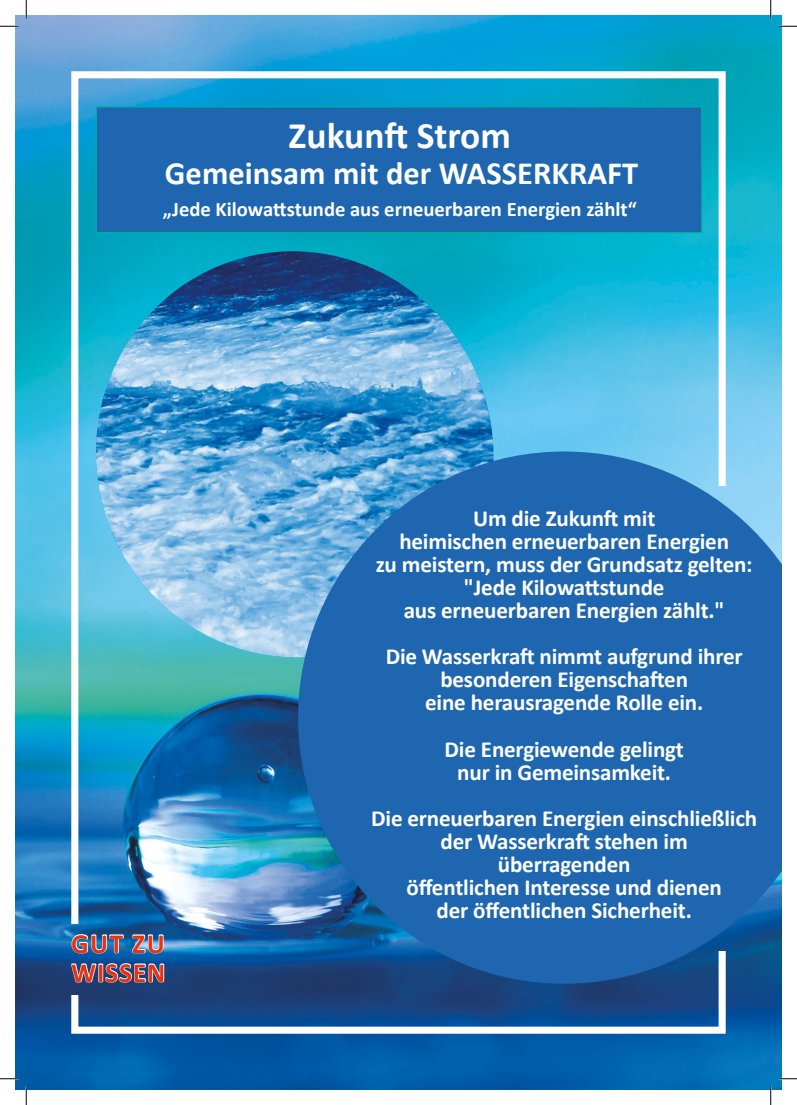
<style>
.page{position:relative;width:797px;height:1105px;background:#fff}
.page>*{position:absolute;margin:0;border:0;box-sizing:border-box;transform-origin:0 0}
.t1{font:700 37.5px "Calibri";color:#fff}
.t2{font:700 32.5px "Calibri";color:#fff}
.t3{font:700 27.5px/29.1px "Calibri";letter-spacing:.03em;color:#e63412}
.t4{font:700 23.12px/23.1px "Calibri";letter-spacing:-.01em;color:#fff;text-align:center}
.t5{font:700 20.62px "Calibri";color:#fff}
</style>
<div class="page">
<img style="left:16px;top:16px;width:765px;height:1073px">
<div style="left:71px;top:71px;width:654px;height:963px;border:7px solid #fff"></div>
<img style="left:69px;top:924px;width:10px;height:70px">
<div style="left:96px;top:106px;width:606px;height:127px;background:#1e66af;border:1px solid #00afa4"></div>
<svg style="left:70px;top:933px;width:95px;height:58px;background:#4c7bac"></svg>
<svg style="left:77px;top:233px;width:435px;height:18px;background:#00a7bd"></svg>
<img style="left:77px;top:251px;width:435px;height:425px">
<svg style="left:298px;top:451px;width:483px;height:533px;background:#256cb1"></svg>
<svg style="left:0;top:25px;width:19px;height:2px"></svg>
<svg style="left:778px;top:25px;width:19px;height:2px"></svg>
<svg style="left:0;top:1078px;width:19px;height:1px"></svg>
<svg style="left:778px;top:1078px;width:19px;height:1px"></svg>
<svg style="left:25px;top:0;width:2px;height:19px"></svg>
<svg style="left:25px;top:1086px;width:2px;height:19px"></svg>
<svg style="left:770px;top:0;width:1px;height:19px"></svg>
<svg style="left:770px;top:1086px;width:1px;height:19px"></svg>
<h1 class="t1" style="left:289px;top:109px;width:224px">Zukunft Strom</h1>
<h2 class="t2" style="left:165px;top:151px;width:475px">Gemeinsam mit der WASSERKRAFT</h2>
<p class="t5" style="left:163px;top:195px;width:475px">„Jede Kilowattstunde aus erneuerbaren Energien zählt“</p>
<p class="t3" style="left:71px;top:928px;width:96px">GUT ZU<br>WISSEN</p>
<p class="t4" style="left:376px;top:506px;width:378px">Um die Zukunft mit<br>heimischen erneuerbaren Energien<br>zu meistern, muss der Grundsatz gelten: "Jede Kilowattstunde<br>aus erneuerbaren Energien zählt."</p>
<p class="t4" style="left:385px;top:645px;width:358px">Die Wasserkraft nimmt aufgrund ihrer besonderen Eigenschaften<br>eine herausragende Rolle ein.</p>
<p class="t4" style="left:444px;top:737px;width:241px">Die Energiewende gelingt nur in Gemeinsamkeit.</p>
<p class="t4" style="left:371px;top:806px;width:387px">Die erneuerbaren Energien einschließlich der Wasserkraft stehen im<br>überragenden<br>öffentlichen Interesse und dienen<br>der öffentlichen Sicherheit.</p>
</div>
